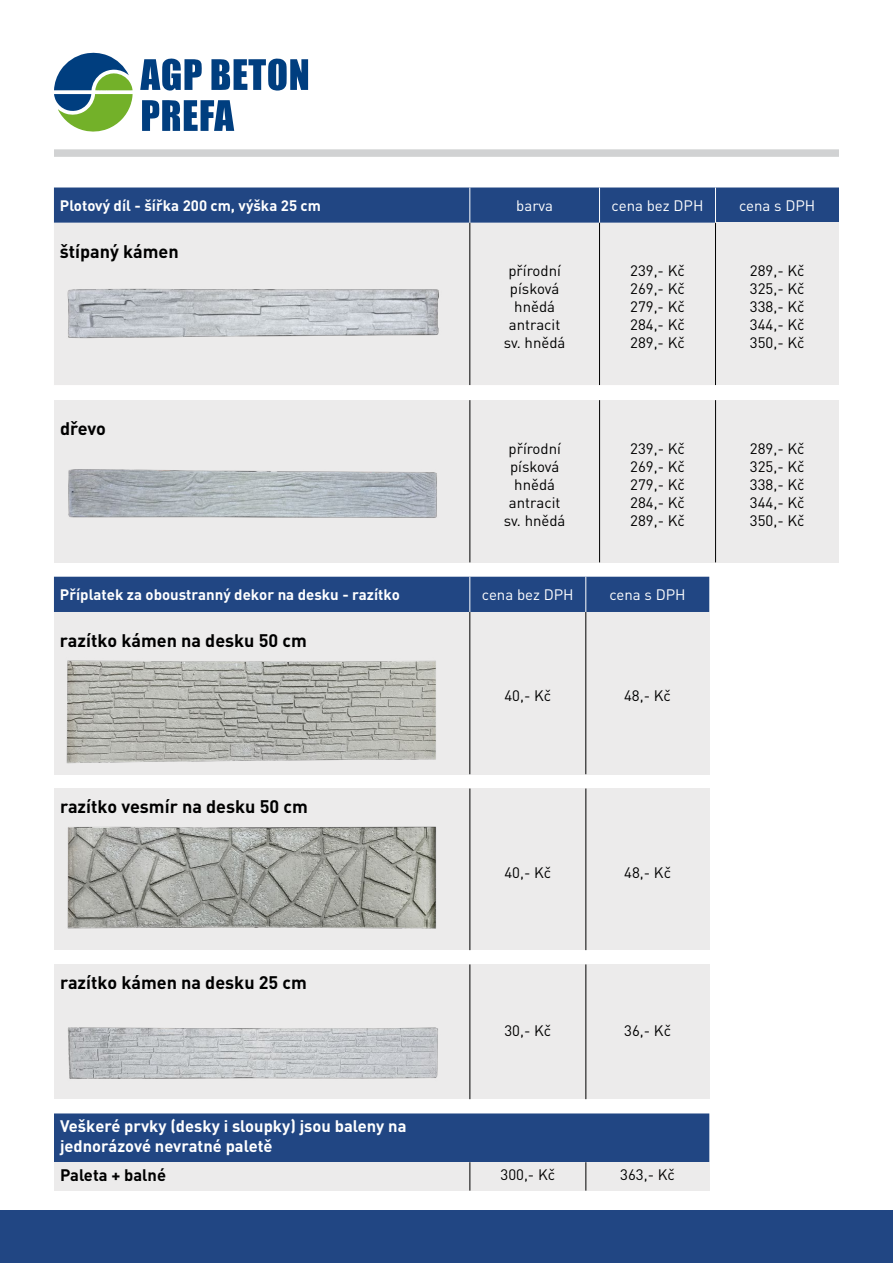
<style>
.page{position:relative;width:893px;height:1263px;background:#fff}
.page>*{position:absolute;margin:0;border:0;box-sizing:border-box;transform-origin:0 0}
.t1{font:700 18px "DIN Pro";color:#000}
.t2{font:700 16.5px/19.8px "DIN Pro";color:#fff}
.t3{font:700 16.5px "DIN Pro";color:#000}
.t4{font:15px/18px "DIN Pro";color:#000;text-align:justify}
.t5{font:700 15px "DIN Pro";color:#fff}
.t6{font:15px "DIN Pro";color:#fff}
</style>
<div class="page">
<svg style="left:140px;top:58px;width:62px;height:33px"></svg>
<svg style="left:211px;top:58px;width:97px;height:33px"></svg>
<svg style="left:142px;top:100px;width:92px;height:31px"></svg>
<svg style="left:54px;top:53px;width:79px;height:79px"></svg>
<div style="left:0;top:1211px;width:893px;height:52px;background:#214683"></div>
<div style="left:54px;top:187px;width:785px;height:36px;background:#214683"></div>
<div style="left:54px;top:223px;width:661px;height:162px;background:#ecebeb"></div>
<div style="left:715px;top:223px;width:124px;height:162px;background:#ecebeb"></div>
<hr style="left:469px;top:187px;width:1px;height:36px;background:#fff">
<hr style="left:599px;top:187px;width:1px;height:36px;background:#fff">
<hr style="left:715px;top:187px;width:1px;height:36px;background:#fff">
<hr style="left:469px;top:223px;width:1px;height:162px;background:#000">
<hr style="left:599px;top:223px;width:1px;height:162px;background:#000">
<hr style="left:715px;top:223px;width:1px;height:162px;background:#000">
<div style="left:54px;top:577px;width:655px;height:35px;background:#214683"></div>
<div style="left:54px;top:612px;width:416px;height:162px;background:#ecebeb"></div>
<div style="left:470px;top:612px;width:116px;height:162px;background:#ecebeb"></div>
<div style="left:586px;top:612px;width:123px;height:162px;background:#ecebeb"></div>
<hr style="left:469px;top:577px;width:1px;height:35px;background:#fff">
<hr style="left:585px;top:577px;width:1px;height:35px;background:#fff">
<hr style="left:469px;top:612px;width:1px;height:162px;background:#000">
<hr style="left:585px;top:612px;width:1px;height:162px;background:#000">
<div style="left:54px;top:400px;width:416px;height:162px;background:#ecebeb"></div>
<div style="left:470px;top:400px;width:130px;height:162px;background:#ecebeb"></div>
<div style="left:600px;top:400px;width:116px;height:162px;background:#ecebeb"></div>
<div style="left:716px;top:400px;width:123px;height:162px;background:#ecebeb"></div>
<hr style="left:469px;top:400px;width:1px;height:162px;background:#000">
<hr style="left:599px;top:400px;width:1px;height:162px;background:#000">
<hr style="left:715px;top:400px;width:1px;height:162px;background:#000">
<img style="left:68px;top:469px;width:369px;height:49px">
<img style="left:63px;top:271px;width:379px;height:88px">
<div style="left:54px;top:964px;width:416px;height:135px;background:#ecebeb"></div>
<div style="left:470px;top:964px;width:116px;height:135px;background:#ecebeb"></div>
<div style="left:586px;top:964px;width:123px;height:135px;background:#ecebeb"></div>
<hr style="left:469px;top:964px;width:1px;height:135px;background:#000">
<hr style="left:585px;top:964px;width:1px;height:135px;background:#000">
<div style="left:54px;top:788px;width:416px;height:162px;background:#ecebeb"></div>
<div style="left:470px;top:788px;width:116px;height:162px;background:#ecebeb"></div>
<div style="left:586px;top:788px;width:123px;height:162px;background:#ecebeb"></div>
<hr style="left:469px;top:788px;width:1px;height:162px;background:#000">
<hr style="left:585px;top:788px;width:1px;height:162px;background:#000">
<img style="left:68px;top:1027px;width:370px;height:52px">
<img style="left:66px;top:660px;width:370px;height:104px">
<img style="left:67px;top:826px;width:369px;height:103px">
<div style="left:54px;top:149px;width:785px;height:8px;background:#d1d2d3"></div>
<svg style="left:54px;top:1113px;width:655px;height:77px;background:#6b82a9"></svg>
<p class="t5" style="left:60px;top:195px;width:262px">Plotový díl - šířka 200 cm, výška 25 cm</p>
<p class="t6" style="left:516px;top:195px;width:38px">barva</p>
<p class="t6" style="left:612px;top:195px;width:93px">cena bez DPH</p>
<p class="t6" style="left:739px;top:195px;width:78px">cena s DPH</p>
<p class="t1" style="left:60px;top:239px;width:120px">štípaný kámen</p>
<p class="t4" style="left:504px;top:261px;width:63px;text-align:center">přírodní písková hnědá antracit sv. hnědá</p>
<p class="t4" style="left:630px;top:261px;width:56px">239,- Kč 269,- Kč 279,- Kč 284,- Kč 289,- Kč</p>
<p class="t4" style="left:750px;top:261px;width:56px">289,- Kč 325,- Kč 338,- Kč 344,- Kč 350,- Kč</p>
<p class="t1" style="left:60px;top:416px;width:47px">dřevo</p>
<p class="t4" style="left:504px;top:439px;width:63px;text-align:center">přírodní písková hnědá antracit sv. hnědá</p>
<p class="t4" style="left:630px;top:439px;width:56px">239,- Kč 269,- Kč 279,- Kč 284,- Kč 289,- Kč</p>
<p class="t4" style="left:750px;top:439px;width:56px">289,- Kč 325,- Kč 338,- Kč 344,- Kč 350,- Kč</p>
<p class="t5" style="left:60px;top:584px;width:341px">Příplatek za oboustranný dekor na desku - razítko</p>
<p class="t6" style="left:482px;top:584px;width:93px">cena bez DPH</p>
<p class="t6" style="left:609px;top:584px;width:78px">cena s DPH</p>
<p class="t1" style="left:60px;top:628px;width:248px">razítko kámen na desku 50 cm</p>
<p class="t1" style="left:60px;top:794px;width:249px">razítko vesmír na desku 50 cm</p>
<p class="t1" style="left:60px;top:970px;width:248px">razítko kámen na desku 25 cm</p>
<p class="t4" style="left:504px;top:686px;width:48px">40,- Kč</p>
<p class="t4" style="left:624px;top:686px;width:48px">48,- Kč</p>
<p class="t4" style="left:504px;top:863px;width:48px">40,- Kč</p>
<p class="t4" style="left:624px;top:863px;width:48px">48,- Kč</p>
<p class="t4" style="left:504px;top:1021px;width:48px">30,- Kč</p>
<p class="t4" style="left:624px;top:1021px;width:48px">36,- Kč</p>
<p class="t2" style="left:60px;top:1115px;width:348px">Veškeré prvky (desky i sloupky) jsou baleny na jednorázové nevratné paletě</p>
<p class="t3" style="left:60px;top:1163px;width:108px">Paleta + balné</p>
<p class="t4" style="left:500px;top:1164px;width:56px">300,- Kč</p>
<p class="t4" style="left:620px;top:1164px;width:56px">363,- Kč</p>
</div>
